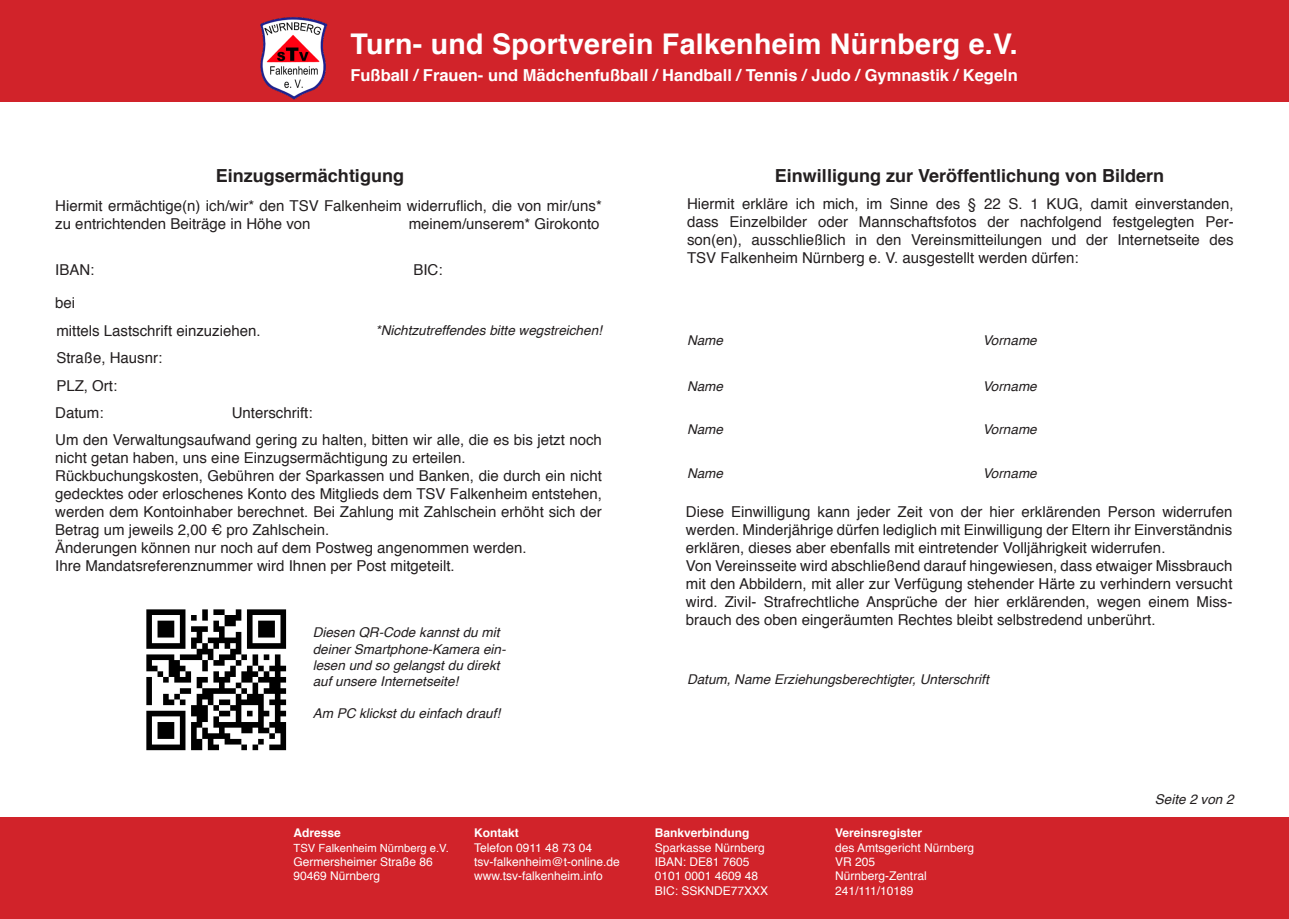
<style>
.page{position:relative;width:1289px;height:919px;background:#fff}
.page>*{position:absolute;margin:0;border:0;box-sizing:border-box;transform-origin:0 0}
.t1{font:700 28.5px "Helvetica";letter-spacing:.01em;color:#fff}
.t2{font:700 18px "Helvetica";color:#231f20}
.t3{font:700 16.5px "Helvetica";color:#fff}
.t4{font:15px/18px "Helvetica";color:#231f20;text-align:justify}
.t5{font:italic 13.5px/16.2px "Helvetica";color:#231f20}
.t6{font:12px/14.4px "Helvetica";color:#fff}
.t7{font:700 12px "Helvetica";color:#fff}
.t8{font:11.25px "Helvetica";color:#fff}
</style>
<div class="page">
<div style="left:0;top:0;width:1288px;height:102px;background:#d1232a"></div>
<div style="left:0;top:817px;width:1288px;height:101px;background:#d1232a"></div>
<img style="left:260px;top:17px;width:68px;height:83px">
<img style="left:146px;top:609px;width:141px;height:141px">
<h1 class="t1" style="left:350px;top:21px;width:668px">Turn- und Sportverein Falkenheim Nürnberg e.V.</h1>
<p class="t3" style="left:350px;top:62px;width:669px">Fußball / Frauen- und Mädchenfußball / Handball / Tennis / Judo / Gymnastik / Kegeln</p>
<p class="t2" style="left:216px;top:161px;width:190px">Einzugsermächtigung</p>
<p class="t2" style="left:775px;top:161px;width:391px">Einwilligung zur Veröffentlichung von Bildern</p>
<p class="t4" style="left:55px;top:197px;width:548px">Hiermit ermächtige(n) ich/wir* den TSV Falkenheim widerruflich, die von mir/uns* zu entrichtenden Beiträge in Höhe von</p>
<p class="t4" style="left:687px;top:195px;width:548px">Hiermit erkläre ich mich, im Sinne des § 22 S. 1 KUG, damit einverstanden, dass Einzelbilder oder Mannschaftsfotos der nachfolgend festgelegten Per&shy;son(en), ausschließlich in den Vereinsmitteilungen und der Internetseite des TSV Falkenheim Nürnberg e. V. ausgestellt werden dürfen:</p>
<p class="t4" style="left:408px;top:215px;width:192px">meinem/unserem* Girokonto</p>
<p class="t4" style="left:413px;top:261px;width:31px">BIC:</p>
<p class="t4" style="left:55px;top:261px;width:41px">IBAN:</p>
<p class="t4" style="left:55px;top:294px;width:22px">bei</p>
<p class="t4" style="left:56px;top:322px;width:206px">mittels Lastschrift einzuziehen.</p>
<p class="t5" style="left:375px;top:322px;width:228px">*Nichtzutreffendes bitte wegstreichen!</p>
<p class="t4" style="left:56px;top:349px;width:107px">Straße, Hausnr:</p>
<p class="t4" style="left:56px;top:377px;width:62px">PLZ, Ort:</p>
<p class="t4" style="left:55px;top:404px;width:50px">Datum:</p>
<p class="t4" style="left:232px;top:404px;width:82px">Unterschrift:</p>
<p class="t4" style="left:55px;top:431px;width:548px">Um den Verwaltungsaufwand gering zu halten, bitten wir alle, die es bis jetzt noch nicht getan haben, uns eine Einzugsermächtigung zu erteilen.</p>
<p class="t4" style="left:55px;top:467px;width:548px">Rückbuchungskosten, Gebühren der Sparkassen und Banken, die durch ein nicht gedecktes oder erloschenes Konto des Mitglieds dem TSV Falkenheim entstehen, werden dem Kontoinhaber berechnet. Bei Zahlung mit Zahlschein erhöht sich der Betrag um jeweils 2,00 € pro Zahlschein.</p>
<p class="t4" style="left:55px;top:539px;width:473px">Änderungen können nur noch auf dem Postweg angenommen werden.</p>
<p class="t4" style="left:55px;top:557px;width:401px">Ihre Mandatsreferenznummer wird Ihnen per Post mitgeteilt.</p>
<p class="t5" style="left:313px;top:625px;width:195px">Diesen QR-Code kannst du mit deiner Smartphone-Kamera ein&shy;lesen und so gelangst du direkt auf unsere Internetseite!</p>
<p class="t5" style="left:313px;top:706px;width:189px">Am PC klickst du einfach drauf!</p>
<p class="t7" style="left:293px;top:823px;width:49px">Adresse</p>
<p class="t8" style="left:293px;top:838px;width:157px">TSV Falkenheim Nürnberg e.V.</p>
<p class="t6" style="left:293px;top:854px;width:141px">Germersheimer Straße 86<br>90469 Nürnberg</p>
<p class="t7" style="left:474px;top:823px;width:46px">Kontakt</p>
<p class="t6" style="left:474px;top:840px;width:147px">Telefon 0911 48 73 04 tsv-falkenheim@t-online.de www.tsv-falkenheim.info</p>
<p class="t5" style="left:687px;top:332px;width:38px">Name</p>
<p class="t5" style="left:687px;top:378px;width:38px">Name</p>
<p class="t5" style="left:687px;top:421px;width:38px">Name</p>
<p class="t5" style="left:687px;top:465px;width:38px">Name</p>
<p class="t5" style="left:982px;top:332px;width:56px">Vorname</p>
<p class="t5" style="left:982px;top:378px;width:56px">Vorname</p>
<p class="t5" style="left:982px;top:421px;width:56px">Vorname</p>
<p class="t5" style="left:982px;top:465px;width:56px">Vorname</p>
<p class="t4" style="left:686px;top:503px;width:548px">Diese Einwilligung kann jeder Zeit von der hier erklärenden Person widerrufen werden. Minderjährige dürfen lediglich mit Einwilligung der Eltern ihr Einverständnis erklären, dieses aber ebenfalls mit eintretender Volljährigkeit widerrufen.</p>
<p class="t4" style="left:686px;top:557px;width:548px">Von Vereinsseite wird abschließend darauf hingewiesen, dass etwaiger Missbrauch mit den Abbildern, mit aller zur Verfügung stehender Härte zu verhindern versucht wird. Zivil- Strafrechtliche Ansprüche der hier erklärenden, wegen einem Miss&shy;brauch des oben eingeräumten Rechtes bleibt selbstredend unberührt.</p>
<p class="t5" style="left:687px;top:672px;width:303px">Datum, Name Erziehungsberechtigter, Unterschrift</p>
<p class="t7" style="left:654px;top:823px;width:96px">Bankverbindung</p>
<p class="t6" style="left:654px;top:840px;width:115px">Sparkasse Nürnberg<br>IBAN: DE81 7605<br>0101 0001 4609 48<br>BIC: SSKNDE77XXX</p>
<p class="t7" style="left:835px;top:823px;width:88px">Vereinsregister</p>
<p class="t6" style="left:835px;top:840px;width:140px">des Amtsgericht Nürnberg<br>VR 205<br>Nürnberg-Zentral<br>241/111/10189</p>
<p class="t5" style="left:1154px;top:791px;width:80px">Seite 2 von 2</p>
</div>
